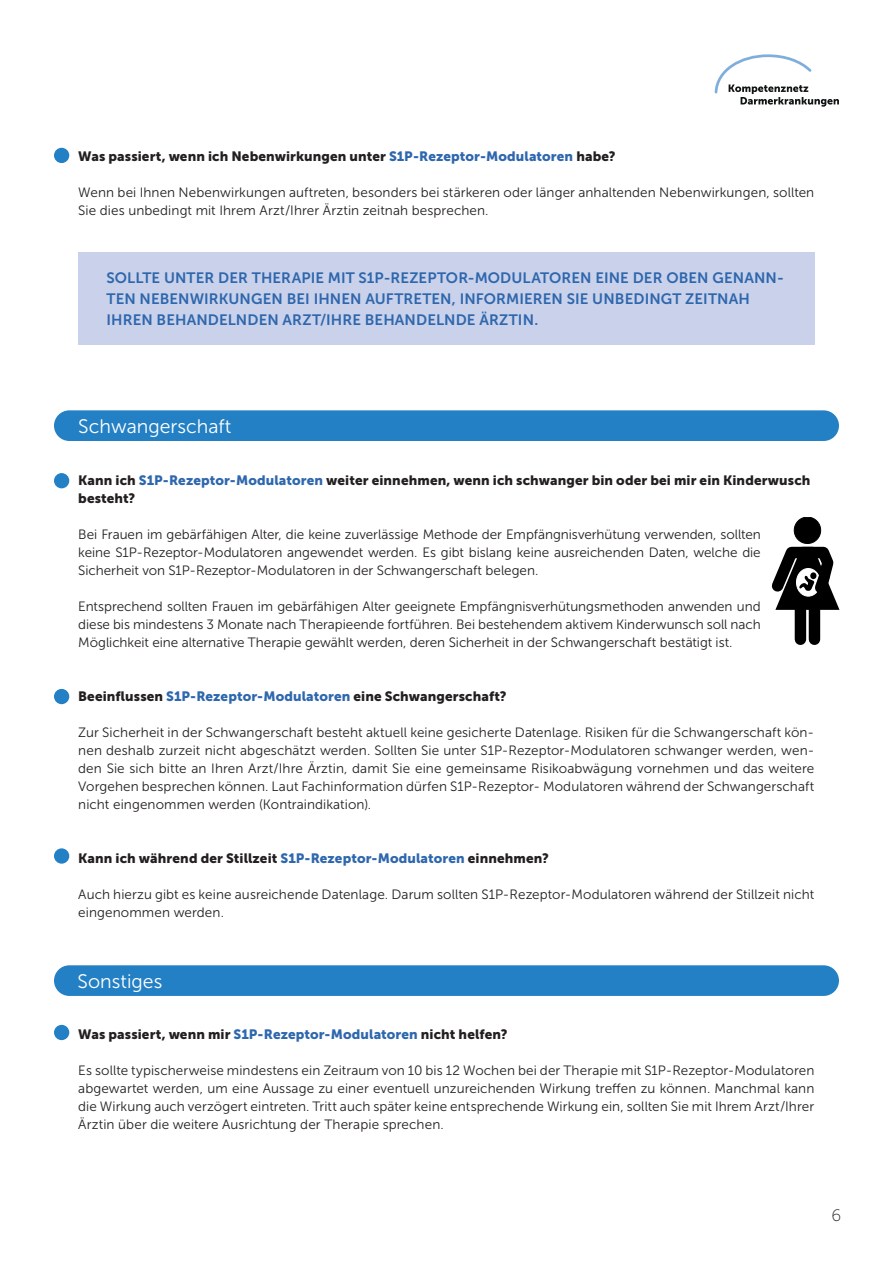
<style>
.page{position:relative;width:893px;height:1263px;background:#fff}
.page>*{position:absolute;margin:0;border:0;box-sizing:border-box;transform-origin:0 0}
.t1{font:19.5px "Museo Sans 300";color:#fff}
.t2{font:16.5px "Museo Sans 100";color:#231f20}
.t3{font:15px/21px "Museo Sans 700";letter-spacing:.005em;color:#2e67ad}
.t4{font:13.5px/18px "Museo Sans 300";letter-spacing:.005em;color:#231f20;text-align:justify}
.t5{font:13.5px/18px "Museo Sans 900";letter-spacing:.005em;color:#231f20}
.s1{color:#2e67ad}
</style>
<div class="page">
<svg style="left:714px;top:54px;width:125px;height:53px"></svg>
<div style="left:78px;top:252px;width:736px;height:93px;background:#cad1ea"></div>
<div style="left:54px;top:148px;width:15px;height:15px;background:#2380c4;border-radius:50%"></div>
<div style="left:54px;top:410px;width:785px;height:31px;background:#2380c4;border-radius:15px"></div>
<div style="left:54px;top:473px;width:15px;height:15px;background:#2380c4;border-radius:50%"></div>
<div style="left:54px;top:689px;width:15px;height:15px;background:#2380c4;border-radius:50%"></div>
<div style="left:54px;top:848px;width:15px;height:16px;background:#2380c4;border-radius:50%"></div>
<div style="left:54px;top:1025px;width:15px;height:15px;background:#2380c4;border-radius:50%"></div>
<div style="left:54px;top:965px;width:785px;height:31px;background:#2380c4;border-radius:15px"></div>
<div style="left:795px;top:588px;width:11px;height:51px;background:#000001"></div>
<div style="left:809px;top:588px;width:11px;height:51px;background:#000001"></div>
<div style="left:794px;top:517px;width:27px;height:26px;background:#000001;border-radius:50%"></div>
<div style="left:794px;top:517px;width:27px;height:27px;border:1px solid #000001;border-radius:50%"></div>
<svg style="left:772px;top:541px;width:67px;height:69px"></svg>
<p class="t5" style="left:78px;top:147px;width:539px">Was passiert, wenn ich Nebenwirkungen unter <span class="s1">S1P-Rezeptor-Modulatoren</span> habe?</p>
<p class="t4" style="left:78px;top:184px;width:737px">Wenn bei Ihnen Nebenwirkungen auftreten, besonders bei stärkeren oder länger anhaltenden Nebenwirkungen, sollten<br>Sie dies unbedingt mit Ihrem Arzt/Ihrer Ärztin zeitnah besprechen.</p>
<p class="t3" style="left:107px;top:268px;width:679px">SOLLTE UNTER DER THERAPIE MIT S1P-REZEPTOR-MODULATOREN EINE DER OBEN GENANN-<br>TEN NEBENWIRKUNGEN BEI IHNEN AUFTRETEN, INFORMIEREN SIE UNBEDINGT ZEITNAH<br>IHREN BEHANDELNDEN ARZT/IHRE BEHANDELNDE ÄRZTIN.</p>
<h1 class="t1" style="left:78px;top:416px;width:154px">Schwangerschaft</h1>
<p class="t5" style="left:78px;top:471px;width:734px">Kann ich <span class="s1">S1P-Rezeptor-Modulatoren</span> weiter einnehmen, wenn ich schwanger bin oder bei mir ein Kinderwusch besteht?</p>
<p class="t4" style="left:78px;top:526px;width:684px">Bei Frauen im gebärfähigen Alter, die keine zuverlässige Methode der Empfängnisverhütung verwenden, sollten keine S1P-Rezeptor-Modulatoren angewendet werden. Es gibt bislang keine ausreichenden Daten, welche die Sicherheit von S1P-Rezeptor-Modulatoren in der Schwangerschaft belegen.</p>
<p class="t4" style="left:78px;top:598px;width:684px">Entsprechend sollten Frauen im gebärfähigen Alter geeignete Empfängnisverhütungsmethoden anwenden und diese bis mindestens 3 Monate nach Therapieende fortführen. Bei bestehendem aktivem Kinderwunsch soll nach Möglichkeit eine alternative Therapie gewählt werden, deren Sicherheit in der Schwangerschaft bestätigt ist.</p>
<p class="t5" style="left:78px;top:687px;width:430px">Beeinflussen <span class="s1">S1P-Rezeptor-Modulatoren</span> eine Schwangerschaft?</p>
<p class="t4" style="left:78px;top:724px;width:738px">Zur Sicherheit in der Schwangerschaft besteht aktuell keine gesicherte Datenlage. Risiken für die Schwangerschaft kön&shy;nen deshalb zurzeit nicht abgeschätzt werden. Sollten Sie unter S1P-Rezeptor-Modulatoren schwanger werden, wen&shy;den Sie sich bitte an Ihren Arzt/Ihre Ärztin, damit Sie eine gemeinsame Risikoabwägung vornehmen und das weitere Vorgehen besprechen können. Laut Fachinformation dürfen S1P-Rezeptor- Modulatoren während der Schwangerschaft nicht eingenommen werden (Kontraindikation).</p>
<p class="t5" style="left:78px;top:849px;width:472px">Kann ich während der Stillzeit <span class="s1">S1P-Rezeptor-Modulatoren</span> einnehmen?</p>
<p class="t4" style="left:78px;top:886px;width:737px">Auch hierzu gibt es keine ausreichende Datenlage. Darum sollten S1P-Rezeptor-Modulatoren während der Stillzeit nicht eingenommen werden.</p>
<h1 class="t1" style="left:78px;top:971px;width:86px">Sonstiges</h1>
<p class="t5" style="left:78px;top:1025px;width:431px">Was passiert, wenn mir <span class="s1">S1P-Rezeptor-Modulatoren</span> nicht helfen?</p>
<p class="t4" style="left:78px;top:1062px;width:738px">Es sollte typischerweise mindestens ein Zeitraum von 10 bis 12 Wochen bei der Therapie mit S1P-Rezeptor-Modulatoren abgewartet werden, um eine Aussage zu einer eventuell unzureichenden Wirkung treffen zu können. Manchmal kann die Wirkung auch verzögert eintreten. Tritt auch später keine entsprechende Wirkung ein, sollten Sie mit Ihrem Arzt/Ihrer Ärztin über die weitere Ausrichtung der Therapie sprechen.</p>
<p class="t2" style="left:831px;top:1207px;width:11px">6</p>
</div>
